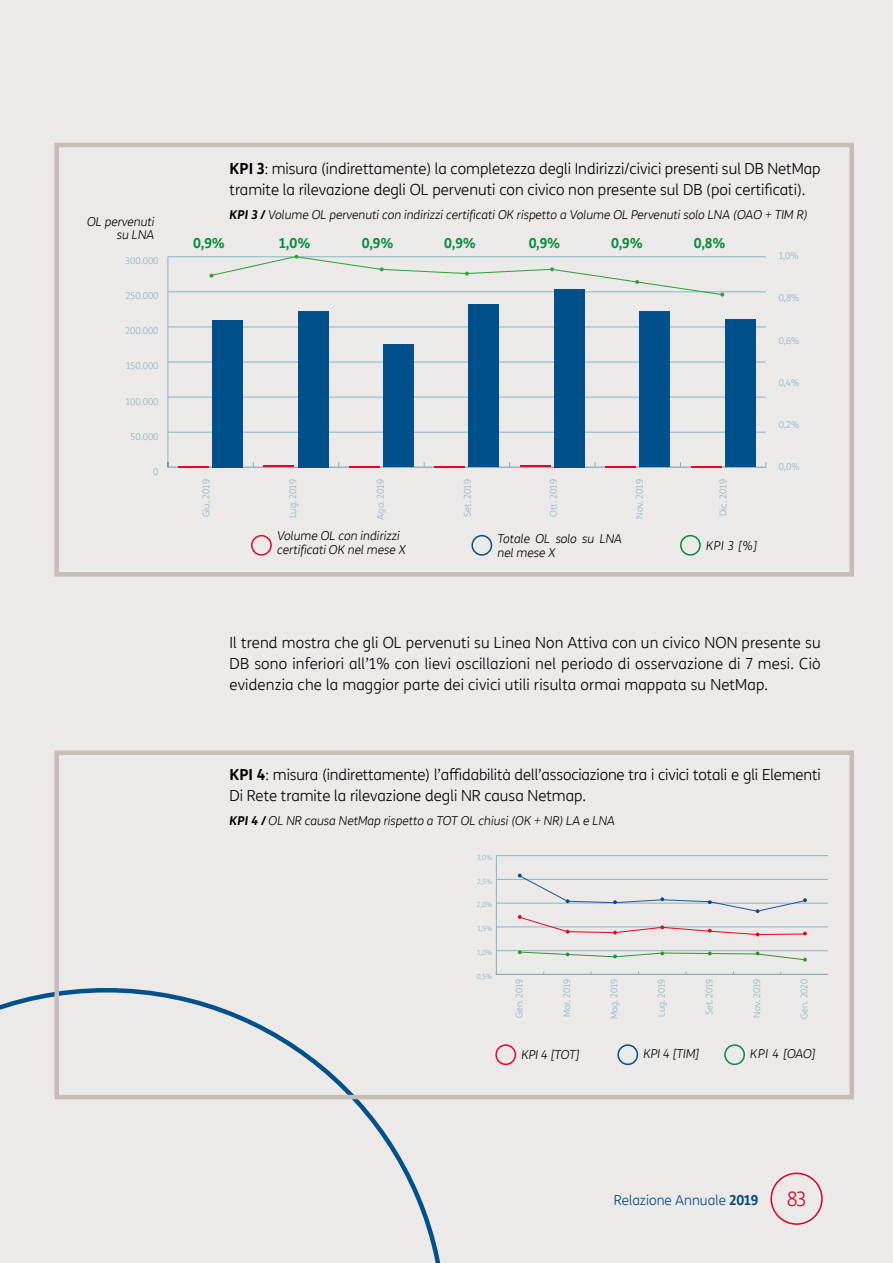
<style>
.page{position:relative;width:893px;height:1263px;background:#ece9e9}
.page>*{position:absolute;margin:0;border:0;box-sizing:border-box;transform-origin:0 0}
.t1{font:300 19.5px "TIM Sans";color:#e40521}
.t2{font:300 15px/21px "TIM Sans";color:#000}
.t3{font:700 13.5px "TIM Sans";color:#008c3c}
.t4{font:300 13.5px "TIM Sans";color:#00508c}
.t5{font:italic 300 12px/13.5px "TIM Sans";color:#000}
.t6{font:300 9.15px "TIM Sans";color:#87b6c2}
.t7{font:300 9px "TIM Sans";color:#87b6c2}
.t8{font:300 6.9px "TIM Sans";color:#87b6c2}
.s1{font-weight:700}
</style>
<div class="page">
<div style="left:251px;top:535px;width:21px;height:21px;border:2px solid #e40521;border-radius:50%"></div>
<div style="left:495px;top:1044px;width:21px;height:21px;border:2px solid #e40521;border-radius:50%"></div>
<div style="left:471px;top:535px;width:21px;height:21px;border:2px solid #00508c;border-radius:50%"></div>
<div style="left:617px;top:1044px;width:21px;height:21px;border:2px solid #00508c;border-radius:50%"></div>
<div style="left:680px;top:535px;width:21px;height:21px;border:2px solid #008c3c;border-radius:50%"></div>
<div style="left:724px;top:1044px;width:21px;height:21px;border:2px solid #008c3c;border-radius:50%"></div>
<hr style="left:167px;top:257px;width:1px;height:210px;background:#87b6c2">
<hr style="left:168px;top:467px;width:598px;height:1px;background:#87b6c2">
<hr style="left:168px;top:432px;width:598px;height:1px;background:#87b6c2">
<hr style="left:168px;top:397px;width:598px;height:1px;background:#87b6c2">
<hr style="left:168px;top:362px;width:598px;height:1px;background:#87b6c2">
<hr style="left:168px;top:327px;width:598px;height:1px;background:#87b6c2">
<hr style="left:168px;top:292px;width:598px;height:1px;background:#87b6c2">
<hr style="left:168px;top:256px;width:598px;height:1px;background:#87b6c2">
<div style="left:212px;top:320px;width:31px;height:147px;background:#00508c"></div>
<div style="left:298px;top:311px;width:30px;height:156px;background:#00508c"></div>
<div style="left:383px;top:344px;width:31px;height:123px;background:#00508c"></div>
<div style="left:469px;top:304px;width:30px;height:163px;background:#00508c"></div>
<div style="left:554px;top:289px;width:31px;height:178px;background:#00508c"></div>
<div style="left:639px;top:311px;width:31px;height:156px;background:#00508c"></div>
<div style="left:725px;top:319px;width:31px;height:148px;background:#00508c"></div>
<hr style="left:178px;top:466px;width:31px;height:1px;background:#e40521">
<hr style="left:264px;top:466px;width:30px;height:1px;background:#e40521">
<hr style="left:349px;top:466px;width:31px;height:1px;background:#e40521">
<hr style="left:434px;top:466px;width:31px;height:1px;background:#e40521">
<hr style="left:520px;top:466px;width:31px;height:1px;background:#e40521">
<hr style="left:605px;top:466px;width:31px;height:1px;background:#e40521">
<hr style="left:691px;top:466px;width:30px;height:1px;background:#e40521">
<svg style="left:209px;top:255px;width:515px;height:42px"></svg>
<hr style="left:496px;top:856px;width:1px;height:118px;background:#87b6c2">
<hr style="left:496px;top:974px;width:332px;height:1px;background:#87b6c2">
<hr style="left:496px;top:950px;width:332px;height:1px;background:#87b6c2">
<hr style="left:496px;top:927px;width:332px;height:1px;background:#87b6c2">
<hr style="left:496px;top:903px;width:332px;height:1px;background:#87b6c2">
<hr style="left:496px;top:879px;width:332px;height:1px;background:#87b6c2">
<hr style="left:496px;top:855px;width:332px;height:1px;background:#87b6c2">
<svg style="left:518px;top:950px;width:289px;height:11px"></svg>
<svg style="left:518px;top:874px;width:289px;height:62px"></svg>
<svg style="left:0;top:988px;width:446px;height:275px"></svg>
<div style="left:54px;top:143px;width:800px;height:434px;border:4px solid #c7bcb8"></div>
<div style="left:54px;top:750px;width:800px;height:349px;border:4px solid #c7bcb8"></div>
<p class="t5" style="left:87px;top:214px;width:69px;text-align:right">OL pervenuti su LNA</p>
<p class="t6" style="left:125px;top:255px;width:35px">300.000</p>
<p class="t6" style="left:126px;top:290px;width:34px">250.000</p>
<p class="t6" style="left:125px;top:325px;width:35px">200.000</p>
<p class="t6" style="left:126px;top:360px;width:34px">150.000</p>
<p class="t6" style="left:126px;top:395px;width:34px">100.000</p>
<p class="t6" style="left:131px;top:430px;width:29px">50.000</p>
<p class="t6" style="left:153px;top:465px;width:7px">0</p>
<p class="t2" style="left:230px;top:158px;width:593px"><span class="s1">KPI 3</span>: misura (indirettamente) la completezza degli Indirizzi/civici presenti sul DB NetMap tramite la rilevazione degli OL pervenuti con civico non presente sul DB (poi certificati).</p>
<p class="t5" style="left:230px;top:208px;width:579px"><span class="s1">KPI 3 /</span> Volume OL pervenuti con indirizzi certificati OK rispetto a Volume OL Pervenuti solo LNA (OAO + TIM R)</p>
<p class="t3" style="left:193px;top:232px;width:33px">0,9%</p>
<p class="t3" style="left:279px;top:232px;width:33px">1,0%</p>
<p class="t3" style="left:362px;top:232px;width:33px">0,9%</p>
<p class="t3" style="left:444px;top:232px;width:33px">0,9%</p>
<p class="t3" style="left:529px;top:232px;width:33px">0,9%</p>
<p class="t3" style="left:611px;top:232px;width:33px">0,9%</p>
<p class="t3" style="left:694px;top:232px;width:33px">0,8%</p>
<p class="t6" style="left:200px;top:517px;width:39px;rotate:-90deg">Giu. 2019</p>
<p class="t6" style="left:287px;top:518px;width:40px;rotate:-90deg">Lug. 2019</p>
<p class="t6" style="left:374px;top:519px;width:42px;rotate:-90deg">Ago. 2019</p>
<p class="t6" style="left:461px;top:517px;width:39px;rotate:-90deg">Set. 2019</p>
<p class="t6" style="left:547px;top:517px;width:39px;rotate:-90deg">Ott. 2019</p>
<p class="t6" style="left:633px;top:519px;width:41px;rotate:-90deg">Nov. 2019</p>
<p class="t6" style="left:717px;top:516px;width:38px;rotate:-90deg">Dic. 2019</p>
<p class="t5" style="left:277px;top:529px;width:130px">Volume OL con indirizzi certificati OK nel mese X</p>
<p class="t5" style="left:497px;top:532px;width:126px">Totale OL solo su LNA nel mese X</p>
<p class="t5" style="left:706px;top:539px;width:53px">KPI 3 [%]</p>
<p class="t6" style="left:779px;top:250px;width:21px">1,0%</p>
<p class="t6" style="left:779px;top:292px;width:22px">0,8%</p>
<p class="t6" style="left:779px;top:334px;width:22px">0,6%</p>
<p class="t6" style="left:779px;top:376px;width:22px">0,4%</p>
<p class="t6" style="left:779px;top:419px;width:22px">0,2%</p>
<p class="t6" style="left:779px;top:461px;width:22px">0,0%</p>
<p class="t2" style="left:230px;top:632px;width:593px;text-align:justify">Il trend mostra che gli OL pervenuti su Linea Non Attiva con un civico NON presente su DB sono inferiori all’1% con lievi oscillazioni nel periodo di osservazione di 7 mesi. Ciò evidenzia che la maggior parte dei civici utili risulta ormai mappata su NetMap.</p>
<p class="t2" style="left:230px;top:764px;width:593px"><span class="s1">KPI 4</span>: misura (indirettamente) l’affidabilità dell’associazione tra i civici totali e gli Elementi<br>Di Rete tramite la rilevazione degli NR causa Netmap.</p>
<p class="t5" style="left:230px;top:814px;width:387px"><span class="s1">KPI 4 /</span> OL NR causa NetMap rispetto a TOT OL chiusi (OK + NR) LA e LNA</p>
<p class="t8" style="left:477px;top:853px;width:17px">3,0%</p>
<p class="t8" style="left:477px;top:876px;width:17px">2,5%</p>
<p class="t8" style="left:477px;top:900px;width:17px">2,0%</p>
<p class="t8" style="left:477px;top:924px;width:16px">1,5%</p>
<p class="t8" style="left:477px;top:948px;width:17px">1,0%</p>
<p class="t8" style="left:477px;top:971px;width:17px">0,5%</p>
<p class="t7" style="left:513px;top:1018px;width:41px;rotate:-90deg">Gen. 2019</p>
<p class="t7" style="left:561px;top:1017px;width:40px;rotate:-90deg">Mar. 2019</p>
<p class="t7" style="left:608px;top:1019px;width:42px;rotate:-90deg">Mag. 2019</p>
<p class="t7" style="left:656px;top:1017px;width:39px;rotate:-90deg">Lug. 2019</p>
<p class="t7" style="left:703px;top:1015px;width:38px;rotate:-90deg">Set. 2019</p>
<p class="t7" style="left:751px;top:1017px;width:40px;rotate:-90deg">Nov. 2019</p>
<p class="t7" style="left:798px;top:1019px;width:41px;rotate:-90deg">Gen. 2020</p>
<p class="t5" style="left:521px;top:1047px;width:60px">KPI 4 [TOT]</p>
<p class="t5" style="left:643px;top:1046px;width:58px">KPI 4 [TIM]</p>
<p class="t5" style="left:750px;top:1046px;width:67px">KPI 4 [OAO]</p>
<p class="t4" style="left:614px;top:1191px;width:146px">Relazione Annuale <span class="s1">2019</span></p>
<h1 class="t1" style="left:787px;top:1186px;width:21px">83</h1>
</div>
